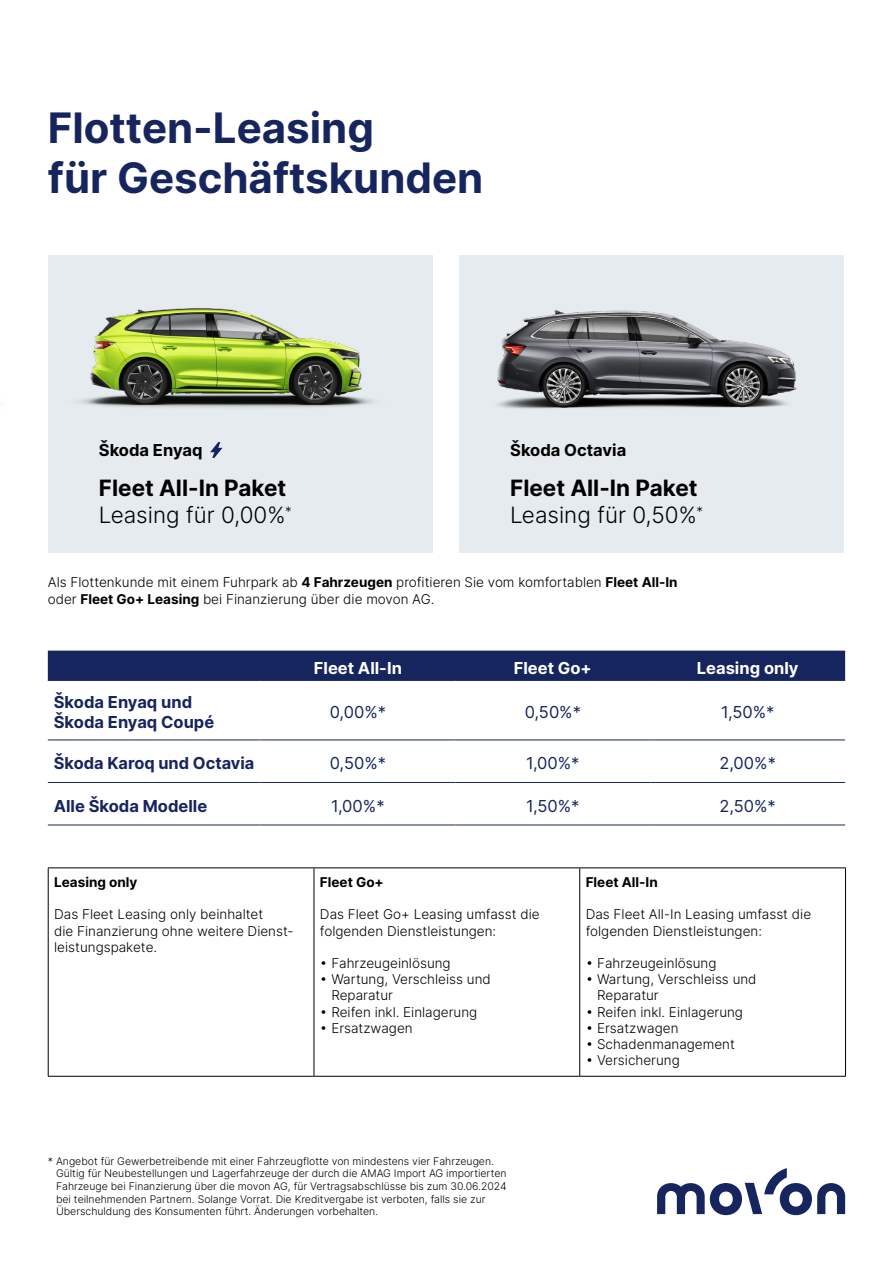
<style>
.page{position:relative;width:893px;height:1263px;background:#fff}
.page>*{position:absolute;margin:0;border:0;box-sizing:border-box;transform-origin:0 0}
.t1{font:700 42px/50.4px "Inter";color:#17255f}
.t2{font:700 22.5px/27px "Inter";color:#000}
.t3{font:700 16.5px/19.8px "Inter";color:#17255f}
.t4{font:16.5px "Inter";color:#17255f}
.t5{font:700 16.5px "Inter";color:#fff}
.t6{font:700 16.5px "Inter";color:#000}
.t7{font:300 13.5px/16.2px "Inter";color:#000}
.t8{font:700 13.5px "Inter";color:#000}
.t9{font:300 10.5px/12.6px "Inter";color:#000}
.s1{font-weight:300}
.s2{font-weight:700}
</style>
<div class="page">
<div style="left:459px;top:255px;width:385px;height:298px;background:#e6ebef"></div>
<div style="left:48px;top:255px;width:384px;height:298px;background:#e6ebef"></div>
<img style="left:79px;top:308px;width:295px;height:100px">
<img style="left:497px;top:310px;width:300px;height:99px">
<svg style="left:210px;top:442px;width:12px;height:16px"></svg>
<hr style="left:48px;top:867px;width:266px;height:1px;background:#000">
<hr style="left:48px;top:868px;width:1px;height:208px;background:#000">
<hr style="left:314px;top:867px;width:266px;height:1px;background:#000">
<hr style="left:314px;top:868px;width:1px;height:208px;background:#000">
<hr style="left:580px;top:867px;width:266px;height:1px;background:#000">
<hr style="left:579px;top:868px;width:1px;height:208px;background:#000">
<hr style="left:845px;top:868px;width:1px;height:208px;background:#000">
<hr style="left:48px;top:1076px;width:266px;height:1px;background:#000">
<hr style="left:314px;top:1076px;width:266px;height:1px;background:#000">
<hr style="left:580px;top:1076px;width:266px;height:1px;background:#000">
<div style="left:48px;top:651px;width:797px;height:29px;background:#17255f"></div>
<hr style="left:48px;top:680px;width:212px;height:1px;background:#17255f">
<hr style="left:260px;top:680px;width:195px;height:1px;background:#17255f">
<hr style="left:455px;top:680px;width:195px;height:1px;background:#17255f">
<hr style="left:650px;top:680px;width:195px;height:1px;background:#17255f">
<hr style="left:48px;top:740px;width:212px;height:1px;background:#17255f">
<hr style="left:260px;top:740px;width:195px;height:1px;background:#17255f">
<hr style="left:455px;top:740px;width:195px;height:1px;background:#17255f">
<hr style="left:650px;top:740px;width:195px;height:1px;background:#17255f">
<hr style="left:48px;top:782px;width:212px;height:1px;background:#17255f">
<hr style="left:260px;top:782px;width:195px;height:1px;background:#17255f">
<hr style="left:455px;top:782px;width:195px;height:1px;background:#17255f">
<hr style="left:650px;top:782px;width:195px;height:1px;background:#17255f">
<hr style="left:48px;top:825px;width:212px;height:1px;background:#17255f">
<hr style="left:260px;top:825px;width:195px;height:1px;background:#17255f">
<hr style="left:455px;top:825px;width:195px;height:1px;background:#17255f">
<hr style="left:650px;top:825px;width:195px;height:1px;background:#17255f">
<svg style="left:657px;top:1168px;width:188px;height:47px"></svg>
<h1 class="t1" style="left:48px;top:101px;width:437px">Flotten-Leasing<br>für Geschäftskunden</h1>
<p class="t6" style="left:99px;top:438px;width:105px">Škoda Enyaq</p>
<h2 class="t2" style="left:99px;top:474px;width:194px">Fleet All-In Paket<br><span class="s1">Leasing für 0,00%</span><sup>*</sup></h2>
<p class="t6" style="left:510px;top:438px;width:118px">Škoda Octavia</p>
<h2 class="t2" style="left:510px;top:474px;width:194px">Fleet All-In Paket<br><span class="s1">Leasing für 0,50%</span><sup>*</sup></h2>
<p class="t7" style="left:48px;top:574px;width:631px">Als Flottenkunde mit einem Fuhrpark ab <span class="s2">4 Fahrzeugen</span> profitieren Sie vom komfortablen <span class="s2">Fleet All-In </span>oder <span class="s2">Fleet Go+ Leasing</span> bei Finanzierung über die movon AG.</p>
<p class="t3" style="left:54px;top:692px;width:162px">Škoda Enyaq und<br>Škoda Enyaq Coupé</p>
<p class="t5" style="left:314px;top:655px;width:90px">Fleet All-In</p>
<p class="t5" style="left:514px;top:655px;width:80px">Fleet Go+</p>
<p class="t5" style="left:697px;top:655px;width:103px">Leasing only</p>
<p class="t4" style="left:330px;top:700px;width:58px">0,00%*</p>
<p class="t4" style="left:525px;top:700px;width:58px">0,50%*</p>
<p class="t4" style="left:721px;top:700px;width:55px">1,50%*</p>
<p class="t3" style="left:54px;top:753px;width:202px">Škoda Karoq und Octavia</p>
<p class="t4" style="left:330px;top:751px;width:58px">0,50%*</p>
<p class="t4" style="left:526px;top:751px;width:55px">1,00%*</p>
<p class="t4" style="left:719px;top:751px;width:58px">2,00%*</p>
<p class="t3" style="left:54px;top:795px;width:155px">Alle Škoda Modelle</p>
<p class="t4" style="left:331px;top:794px;width:55px">1,00%*</p>
<p class="t4" style="left:526px;top:794px;width:55px">1,50%*</p>
<p class="t4" style="left:719px;top:794px;width:58px">2,50%*</p>
<p class="t8" style="left:54px;top:872px;width:85px">Leasing only</p>
<p class="t7" style="left:54px;top:906px;width:241px">Das Fleet Leasing only beinhaltet<br>die Finanzierung ohne weitere Dienst&shy;leistungspakete.</p>
<p class="t8" style="left:320px;top:872px;width:65px">Fleet Go+</p>
<p class="t7" style="left:320px;top:906px;width:221px">Das Fleet Go+ Leasing umfasst die folgenden Dienstleistungen:</p>
<p class="t7" style="left:320px;top:955px;width:132px">• Fahrzeugeinlösung</p>
<p class="t7" style="left:331px;top:971px;width:161px;text-indent:-11px">• Wartung, Verschleiss und<br>Reparatur</p>
<p class="t7" style="left:320px;top:1003px;width:159px">• Reifen inkl. Einlagerung</p>
<p class="t7" style="left:320px;top:1019px;width:94px">• Ersatzwagen</p>
<p class="t9" style="left:56px;top:1154px;width:452px;text-indent:-8px">* Angebot für Gewerbetreibende mit einer Fahrzeugflotte von mindestens vier Fahrzeugen.<br>Gültig für Neubestellungen und Lagerfahrzeuge der durch die AMAG Import AG importierten Fahrzeuge bei Finanzierung über die movon AG, für Vertragsabschlüsse bis zum 30.06.2024 bei teilnehmenden Partnern. Solange Vorrat. Die Kreditvergabe ist verboten, falls sie zur Überschuldung des Konsumenten führt. Änderungen vorbehalten.</p>
<p class="t8" style="left:586px;top:872px;width:74px">Fleet All-In</p>
<p class="t7" style="left:586px;top:906px;width:227px">Das Fleet All-In Leasing umfasst die folgenden Dienstleistungen:</p>
<p class="t7" style="left:586px;top:955px;width:132px">• Fahrzeugeinlösung</p>
<p class="t7" style="left:597px;top:971px;width:161px;text-indent:-11px">• Wartung, Verschleiss und<br>Reparatur</p>
<p class="t7" style="left:586px;top:1003px;width:159px">• Reifen inkl. Einlagerung</p>
<p class="t7" style="left:586px;top:1019px;width:94px">• Ersatzwagen</p>
<p class="t7" style="left:586px;top:1036px;width:151px">• Schadenmanagement</p>
<p class="t7" style="left:586px;top:1052px;width:96px">• Versicherung</p>
</div>
